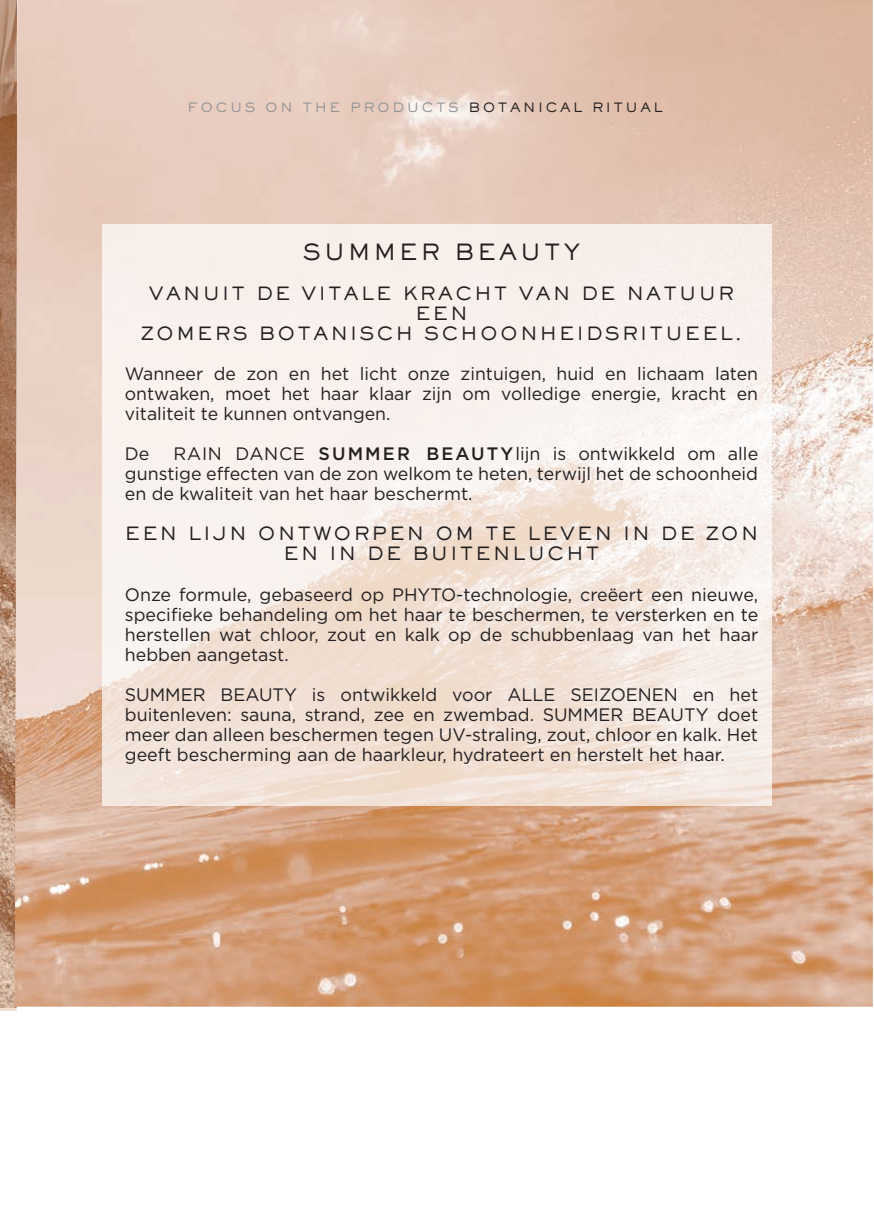
<style>
.page{position:relative;width:874px;height:1225px;background:#fff}
.page>*{position:absolute;margin:0;border:0;box-sizing:border-box;transform-origin:0 0}
.t1{font:500 22px "Sackers Gothic Std";letter-spacing:.15em;color:#231f20}
.t2{font:18px/20px "Gotham";color:#231f20;text-align:justify}
.t3{font:500 18px/20px "Sackers Gothic Std";letter-spacing:.13em;color:#231f20;text-align:center}
.t4{font:500 12.6px "Sackers Gothic Std";letter-spacing:.2em;color:#939598}
.s1{color:#231f20}
.s2{font-weight:500}
</style>
<div class="page">
<img style="left:0;top:0;width:872px;height:1007px">
<svg style="left:102px;top:224px;width:669px;height:582px;fill:#f8efeb"></svg>
<p class="t4" style="left:187px;top:99px;width:476px">FOCUS ON THE PRODUCTS <span class="s1">BOTANICAL RITUAL</span></p>
<p class="t1" style="left:303px;top:238px;width:279px">SUMMER BEAUTY</p>
<p class="t3" style="left:149px;top:283px;width:586px">VANUIT DE VITALE KRACHT VAN DE NATUUR<br>EEN</p>
<p class="t3" style="left:141px;top:323px;width:601px">ZOMERS BOTANISCH SCHOONHEIDSRITUEEL.</p>
<p class="t2" style="left:125px;top:364px;width:634px">Wanneer de zon en het licht onze zintuigen, huid en lichaam laten ontwaken, moet het haar klaar zijn om volledige energie, kracht en vitaliteit te kunnen ontvangen.</p>
<p class="t2" style="left:125px;top:444px;width:26px">De</p>
<p class="t2" style="left:125px;top:444px;width:634px;text-indent:49px">RAIN DANCE <span class="s2">SUMMER BEAUTY</span>lijn is ontwikkeld om alle gunstige effecten van de zon welkom te heten, terwijl het de schoonheid en de kwaliteit van het haar beschermt.</p>
<p class="t3" style="left:125px;top:523px;width:634px">EEN LIJN ONTWORPEN OM TE LEVEN IN DE ZON</p>
<p class="t3" style="left:283px;top:543px;width:317px">EN IN DE BUITENLUCHT</p>
<p class="t2" style="left:125px;top:584px;width:634px">Onze formule, gebaseerd op PHYTO-technologie, creëert een nieuwe, specifieke behandeling om het haar te beschermen, te versterken en te herstellen wat chloor, zout en kalk op de schubbenlaag van het haar hebben aangetast.</p>
<p class="t2" style="left:125px;top:684px;width:634px">SUMMER BEAUTY is ontwikkeld voor ALLE SEIZOENEN en het buitenleven: sauna, strand, zee en zwembad. SUMMER BEAUTY doet meer dan alleen beschermen tegen UV-straling, zout, chloor en kalk. Het geeft bescherming aan de haarkleur, hydrateert en herstelt het haar.</p>
</div>
